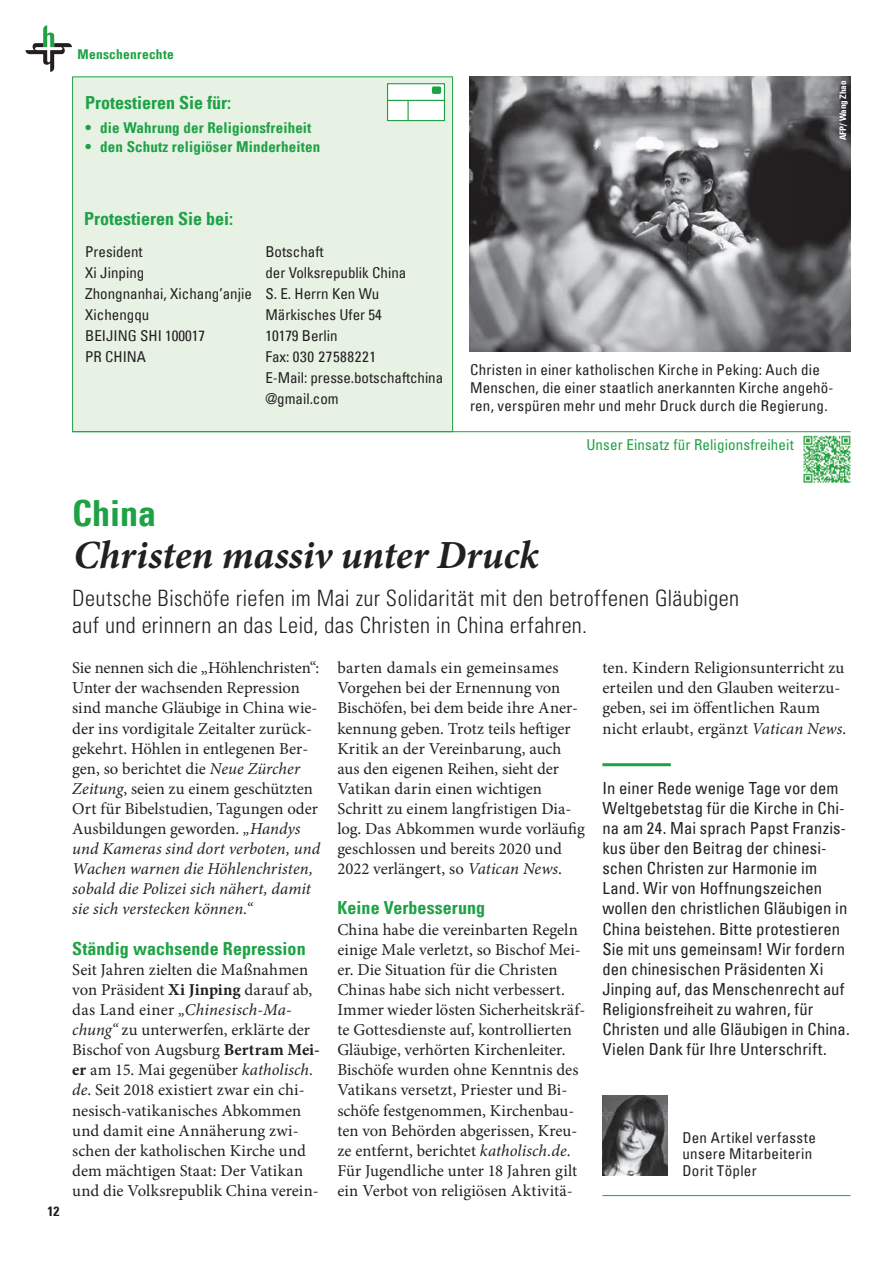
<style>
.page{position:relative;width:893px;height:1263px;background:#fff}
.page>*{position:absolute;margin:0;border:0;box-sizing:border-box;transform-origin:0 0}
.t1{font:italic 700 39.9px "Minion Pro";letter-spacing:-.005em;color:#231f20}
.t2{font:700 condensed 36px "Univers LT";color:#1fa245}
.t3{font:300 condensed 22.5px/27px "Univers LT Std";letter-spacing:.015em;color:#231f20}
.t4{font:700 condensed 18px "Univers LT";letter-spacing:.005em;color:#1fa245}
.t5{font:16.65px/20.1px "Minion Pro";color:#231f20}
.t6{font:condensed 16.65px/20.1px "Univers LT";letter-spacing:.005em;color:#231f20}
.t7{font:condensed 15px/21px "Univers LT";letter-spacing:.005em;color:#231f20}
.t8{font:700 condensed 15px "Univers LT";letter-spacing:.01em;color:#1fa245}
.t9{font:condensed 15px "Univers LT Std";letter-spacing:.01em;color:#1fa245}
.t10{font:700 condensed 13.5px "Univers LT";letter-spacing:.015em;color:#1fa245}
.t11{font:700 condensed 13.5px "Univers LT";color:#231f20}
.t12{font:700 condensed 9px "Univers LT";letter-spacing:-.01em;color:#fff}
.s1{font-style:italic}
.s2{font-weight:700}
</style>
<div class="page">
<div style="left:72px;top:77px;width:381px;height:355px;background:#e7f2e5;border:1px solid #1fa245"></div>
<hr style="left:602px;top:763px;width:69px;height:3px;background:#1fa245">
<div style="left:469px;top:75px;width:383px;height:278px;background:#231f20;opacity:.15"></div>
<div style="left:387px;top:83px;width:58px;height:38px;background:#fff;border:1px solid #1fa245"></div>
<svg style="left:432px;top:86px;width:9px;height:8px"></svg>
<hr style="left:407px;top:100px;width:2px;height:20px;background:#1fa245">
<hr style="left:388px;top:100px;width:56px;height:1px;background:#1fa245">
<hr style="left:72px;top:431px;width:778px;height:1px;background:#1fa245">
<img style="left:803px;top:436px;width:47px;height:47px">
<svg style="left:25px;top:25px;width:47px;height:47px"></svg>
<hr style="left:602px;top:1195px;width:248px;height:1px;background:#1fa245">
<img style="left:602px;top:1095px;width:65px;height:81px">
<p class="t10" style="left:78px;top:46px;width:98px">Menschenrechte</p>
<p class="t4" style="left:85px;top:91px;width:147px">Protestieren Sie für:</p>
<p class="t8" style="left:85px;top:118px;width:228px">• die Wahrung der Religionsfreiheit</p>
<p class="t8" style="left:85px;top:138px;width:236px">• den Schutz religiöser Minderheiten</p>
<p class="t12" style="left:837px;top:140px;width:61px;rotate:-90deg">AFP/ Wang Zhao</p>
<p class="t4" style="left:84px;top:207px;width:151px">Protestieren Sie bei:</p>
<p class="t7" style="left:85px;top:241px;width:168px">President<br>Xi Jinping<br>Zhongnanhai, Xichang’anjie<br>Xichengqu<br>BEIJING SHI 100017<br>PR CHINA</p>
<p class="t7" style="left:265px;top:241px;width:179px">Botschaft<br>der Volksrepublik China<br>S. E. Herrn Ken Wu<br>Märkisches Ufer 54<br>10179 Berlin<br>Fax: 030 27588221<br>E-Mail: presse.botschaftchina @gmail.com</p>
<p class="t7" style="left:470px;top:361px;width:365px;line-height:18px">Christen in einer katholischen Kirche in Peking: Auch die<br>Menschen, die einer staatlich anerkannten Kirche angehö&shy;ren, verspüren mehr und mehr Druck durch die Regierung.</p>
<p class="t9" style="left:586px;top:435px;width:209px">Unser Einsatz für Religionsfreiheit</p>
<p class="t11" style="left:47px;top:1203px;width:14px">12</p>
<h2 class="t2" style="left:72px;top:491px;width:86px">China</h2>
<h1 class="t1" style="left:74px;top:527px;width:467px">Christen massiv unter Druck</h1>
<h3 class="t3" style="left:72px;top:585px;width:668px">Deutsche Bischöfe riefen im Mai zur Solidarität mit den betroffenen Gläubigen auf und erinnern an das Leid, das Christen in China erfahren.</h3>
<p class="t5" style="left:72px;top:658px;width:249px">Sie nennen sich die „Höhlenchristen“:<br>Unter der wachsenden Repression sind manche Gläubige in China wie&shy;der ins vordigitale Zeitalter zurück&shy;gekehrt. Höhlen in entlegenen Ber&shy;gen, so berichtet die <span class="s1">Neue Zürcher Zeitung</span>, seien zu einem geschützten Ort für Bibelstudien, Tagungen oder Ausbildungen geworden. <span class="s1">„Handys und Kameras sind dort verboten, und Wachen warnen die Höhlenchristen, sobald die Polizei sich nähert, damit sie sich verstecken können.“</span></p>
<p class="t4" style="left:72px;top:937px;width:235px">Ständig wachsende Repression</p>
<p class="t5" style="left:72px;top:959px;width:249px">Seit Jahren zielten die Maßnahmen von Präsident <span class="s2">Xi Jinping</span> darauf ab, das Land einer <span class="s1">„Chinesisch-Ma&shy;chung“</span> zu unterwerfen, erklärte der Bischof von Augsburg <span class="s2">Bertram Mei&shy;er</span> am 15. Mai gegenüber <span class="s1">katholisch. de</span>. Seit 2018 existiert zwar ein chi&shy;nesisch-vatikanisches Abkommen und damit eine Annäherung zwi&shy;schen der katholischen Kirche und dem mächtigen Staat: Der Vatikan und die Volksrepublik China verein-</p>
<p class="t5" style="left:337px;top:658px;width:249px">barten damals ein gemeinsames Vorgehen bei der Ernennung von Bischöfen, bei dem beide ihre Aner&shy;kennung geben. Trotz teils heftiger Kritik an der Vereinbarung, auch aus den eigenen Reihen, sieht der Vatikan darin einen wichtigen Schritt zu einem langfristigen Dia&shy;log. Das Abkommen wurde vorläufig geschlossen und bereits 2020 und 2022 verlängert, so <span class="s1">Vatican News</span>.</p>
<p class="t4" style="left:337px;top:897px;width:149px">Keine Verbesserung</p>
<p class="t5" style="left:337px;top:919px;width:250px">China habe die vereinbarten Regeln einige Male verletzt, so Bischof Mei&shy;er. Die Situation für die Christen Chinas habe sich nicht verbessert.<br>Immer wieder lösten Sicherheitskräf&shy;te Gottesdienste auf, kontrollierten Gläubige, verhörten Kirchenleiter.<br>Bischöfe wurden ohne Kenntnis des Vatikans versetzt, Priester und Bi&shy;schöfe festgenommen, Kirchenbau&shy;ten von Behörden abgerissen, Kreu&shy;ze entfernt, berichtet <span class="s1">katholisch.de</span>.<br>Für Jugendliche unter 18 Jahren gilt ein Verbot von religiösen Aktivitä-</p>
<p class="t5" style="left:602px;top:658px;width:245px">ten. Kindern Religionsunterricht zu erteilen und den Glauben weiterzu&shy;geben, sei im öffentlichen Raum nicht erlaubt, ergänzt <span class="s1">Vatican News</span>.</p>
<p class="t6" style="left:602px;top:778px;width:249px">In einer Rede wenige Tage vor dem Weltgebetstag für die Kirche in Chi&shy;na am 24. Mai sprach Papst Franzis&shy;kus über den Beitrag der chinesi&shy;schen Christen zur Harmonie im Land. Wir von Hoffnungszeichen wollen den christlichen Gläubigen in China beistehen. Bitte protestieren Sie mit uns gemeinsam! Wir fordern den chinesischen Präsidenten Xi Jinping auf, das Menschenrecht auf Religionsfreiheit zu wahren, für Christen und alle Gläubigen in China.<br>Vielen Dank für Ihre Unterschrift.</p>
<p class="t7" style="left:682px;top:1129px;width:135px;line-height:16.5px">Den Artikel verfasste unsere Mitarbeiterin<br>Dorit Töpler</p>
</div>
